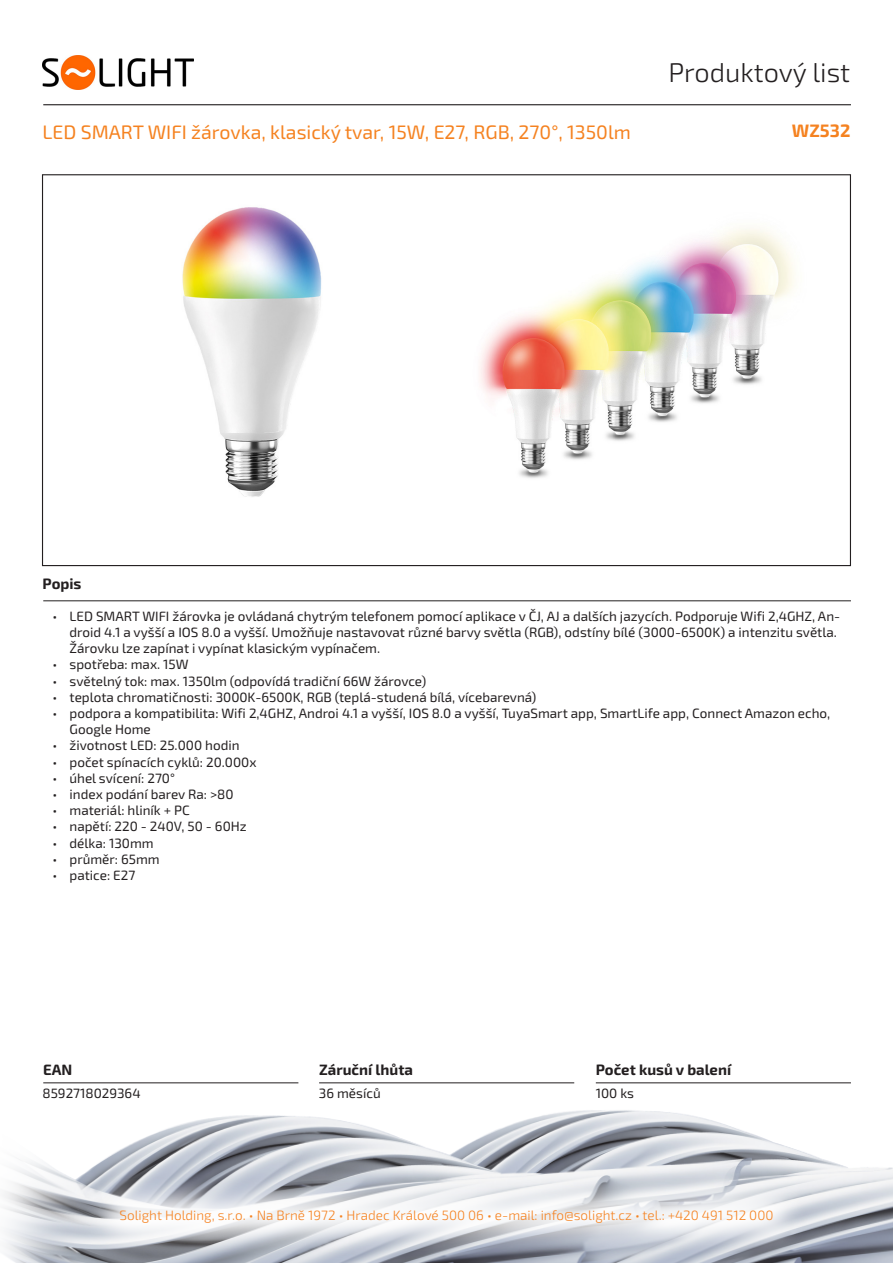
<style>
.page{position:relative;width:893px;height:1263px;background:#fff}
.page>*{position:absolute;margin:0;border:0;box-sizing:border-box;transform-origin:0 0}
.t1{font:300 27px "Exo 2.0";color:#231f20}
.t2{font:19.5px "Exo 2.0";color:#f58220}
.Kód_produktu{font:700 18px "Exo 2.0";color:#f58220}
.t3{font:700 15px "Exo 2.0";color:#231f20}
.t4{font:13.5px/16.2px "Exo 2.0";color:#231f20}
.t5{font:300 13.5px "Exo 2.0";color:#f58220}
</style>
<div class="page">
<img style="left:3px;top:1082px;width:890px;height:181px">
<hr style="left:43px;top:104px;width:808px;height:1px;background:#231f20">
<hr style="left:43px;top:600px;width:808px;height:1px;background:#231f20">
<hr style="left:596px;top:1082px;width:255px;height:1px;background:#231f20">
<hr style="left:319px;top:1082px;width:255px;height:1px;background:#231f20">
<hr style="left:43px;top:1082px;width:255px;height:1px;background:#231f20">
<svg style="left:85px;top:1174px;width:723px;height:84px"></svg>
<img style="left:182px;top:207px;width:140px;height:290px">
<img style="left:479px;top:228px;width:316px;height:250px">
<img style="left:43px;top:55px;width:150px;height:34px">
<h1 class="t1" style="left:668px;top:57px;width:183px">Produktový list</h1>
<p class="t2" style="left:43px;top:120px;width:590px">LED SMART WIFI žárovka, klasický tvar, 15W, E27, RGB, 270°, 1350lm</p>
<p class="Kód_produktu" style="left:792px;top:120px;width:60px">WZ532</p>
<p class="t3" style="left:43px;top:575px;width:40px">Popis</p>
<p class="t4" style="left:70px;top:608px;width:772px;text-indent:-17px">• LED SMART WIFI žárovka je ovládaná chytrým telefonem pomocí aplikace v ČJ, AJ a dalších jazycích. Podporuje Wifi 2,4GHZ, An&shy;droid 4.1 a vyšší a IOS 8.0 a vyšší. Umožňuje nastavovat různé barvy světla (RGB), odstíny bílé (3000-6500K) a intenzitu světla.<br>Žárovku lze zapínat i vypínat klasickým vypínačem.</p>
<p class="t4" style="left:53px;top:657px;width:138px">• spotřeba: max. 15W</p>
<p class="t4" style="left:53px;top:673px;width:375px">• světelný tok: max. 1350lm (odpovídá tradiční 66W žárovce)</p>
<p class="t4" style="left:53px;top:689px;width:485px">• teplota chromatičnosti: 3000K-6500K, RGB (teplá-studená bílá, vícebarevná)</p>
<p class="t4" style="left:70px;top:705px;width:762px;text-indent:-17px">• podpora a kompatibilita: Wifi 2,4GHZ, Androi 4.1 a vyšší, IOS 8.0 a vyšší, TuyaSmart app, SmartLife app, Connect Amazon echo,<br>Google Home</p>
<p class="t4" style="left:53px;top:738px;width:189px">• životnost LED: 25.000 hodin</p>
<p class="t4" style="left:53px;top:754px;width:206px">• počet spínacích cyklů: 20.000x</p>
<p class="t4" style="left:53px;top:770px;width:124px">• úhel svícení: 270°</p>
<p class="t4" style="left:53px;top:786px;width:183px">• index podání barev Ra: &gt;80</p>
<p class="t4" style="left:53px;top:803px;width:139px">• materiál: hliník + PC</p>
<p class="t4" style="left:53px;top:819px;width:196px">• napětí: 220 - 240V, 50 - 60Hz</p>
<p class="t4" style="left:53px;top:835px;width:103px">• délka: 130mm</p>
<p class="t4" style="left:53px;top:851px;width:109px">• průměr: 65mm</p>
<p class="t4" style="left:53px;top:867px;width:84px">• patice: E27</p>
<p class="t3" style="left:43px;top:1060px;width:31px">EAN</p>
<p class="t3" style="left:319px;top:1060px;width:95px">Záruční lhůta</p>
<p class="t3" style="left:596px;top:1060px;width:137px">Počet kusů v balení</p>
<p class="t4" style="left:43px;top:1085px;width:100px">8592718029364</p>
<p class="t4" style="left:319px;top:1085px;width:63px">36 měsíců</p>
<p class="t4" style="left:596px;top:1085px;width:40px">100 ks</p>
<p class="t5" style="left:120px;top:1208px;width:655px">Solight Holding, s.r.o. • Na Brně 1972 • Hradec Králové 500 06 • e-mail: info@solight.cz • tel.: +420 491 512 000</p>
</div>
